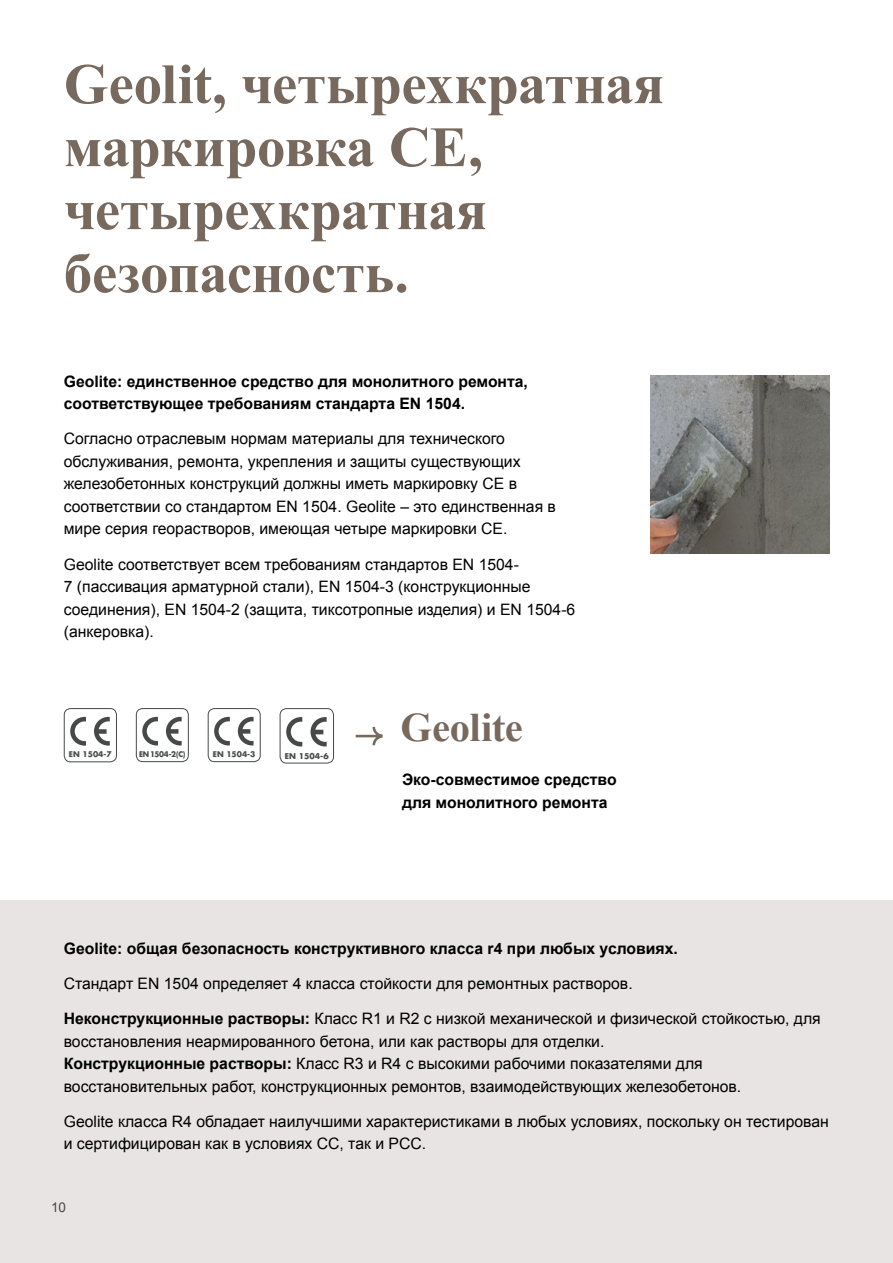
<style>
.page{position:relative;width:893px;height:1263px;background:#fff}
.page>*{position:absolute;margin:0;border:0;box-sizing:border-box;transform-origin:0 0}
.t1{font:700 57px/63px "Times New Roman";letter-spacing:-.01em;color:#77695e}
.t2{font:700 40.5px "Times New Roman";letter-spacing:-.005em;color:#77695e}
.t3{font:15.75px/22.5px "Arial";color:#000}
.t4{font:700 15.75px/22.5px "Arial";color:#000}
.t5{font:13.5px "Arial";color:#474949}
.t6{font:700 7.8px "Futura Std";color:#474949}
.t7{font:700 7.65px "Futura Std";color:#474949}
.t8{font:700 7.65px "Futura Std";color:#474949;scale:.95 1}
.s1{font-weight:700}
</style>
<div class="page">
<div style="left:0;top:900px;width:893px;height:363px;background:#e8e4e3"></div>
<img style="left:651px;top:375px;width:178px;height:179px">
<svg style="left:356px;top:727px;width:27px;height:18px"></svg>
<div style="left:208px;top:708px;width:53px;height:54px;border:1px solid #474949;border-radius:6px"></div>
<svg style="left:214px;top:717px;width:16px;height:28px"></svg>
<svg style="left:238px;top:717px;width:16px;height:28px"></svg>
<div style="left:64px;top:708px;width:53px;height:54px;border:1px solid #474949;border-radius:6px"></div>
<svg style="left:70px;top:717px;width:16px;height:29px"></svg>
<svg style="left:94px;top:717px;width:16px;height:29px"></svg>
<div style="left:280px;top:708px;width:54px;height:55px;border:1px solid #474949;border-radius:7px"></div>
<svg style="left:286px;top:717px;width:16px;height:29px"></svg>
<svg style="left:311px;top:717px;width:16px;height:29px"></svg>
<div style="left:136px;top:708px;width:53px;height:54px;border:1px solid #474949;border-radius:6px"></div>
<svg style="left:142px;top:717px;width:16px;height:28px"></svg>
<svg style="left:166px;top:717px;width:16px;height:28px"></svg>
<h1 class="t1" style="left:64px;top:51px;width:602px">Geolit, четырехкратная маркировка CE, четырехкратная безопасность.</h1>
<p class="t4" style="left:64px;top:370px;width:466px">Geolite: единственное средство для монолитного ремонта, соответствующее требованиям стандарта EN 1504.</p>
<p class="t3" style="left:64px;top:428px;width:494px">Согласно отраслевым нормам материалы для технического обслуживания, ремонта, укрепления и защиты существующих железобетонных конструкций должны иметь маркировку CE в соответствии со стандартом EN 1504. Geolite – это единственная в мире серия георастворов, имеющая четыре маркировки CE.</p>
<p class="t3" style="left:64px;top:553px;width:513px">Geolite соответствует всем требованиям стандартов EN 1504-<br>7 (пассивация арматурной стали), EN 1504-3 (конструкционные соединения), EN 1504-2 (защита, тиксотропные изделия) и EN 1504-6 (анкеровка).</p>
<p class="t7" style="left:69px;top:749px;width:44px">EN 1504-7</p>
<p class="t8" style="left:139px;top:749px;width:50px">EN 1504-2(C)</p>
<p class="t7" style="left:213px;top:749px;width:44px">EN 1504-3</p>
<p class="t6" style="left:285px;top:750px;width:45px">EN 1504-6</p>
<h2 class="t2" style="left:400px;top:700px;width:124px">Geolite</h2>
<p class="t4" style="left:402px;top:769px;width:216px">Эко-совместимое средство для монолитного ремонта</p>
<p class="t4" style="left:64px;top:937px;width:616px">Geolite: общая безопасность конструктивного класса r4 при любых условиях.</p>
<p class="t3" style="left:64px;top:972px;width:570px">Стандарт EN 1504 определяет 4 класса стойкости для ремонтных растворов.</p>
<p class="t3" style="left:64px;top:1007px;width:759px"><span class="s1">Неконструкционные растворы:</span> Класс R1 и R2 с низкой механической и физической стойкостью, для восстановления неармированного бетона, или как растворы для отделки.<br><span class="s1">Конструкционные растворы:</span> Класс R3 и R4 с высокими рабочими показателями для восстановительных работ, конструкционных ремонтов, взаимодействующих железобетонов.</p>
<p class="t3" style="left:64px;top:1110px;width:767px">Geolite класса R4 обладает наилучшими характеристиками в любых условиях, поскольку он тестирован и сертифицирован как в условиях CC, так и PCC.</p>
<p class="t5" style="left:51px;top:1198px;width:16px">10</p>
</div>
